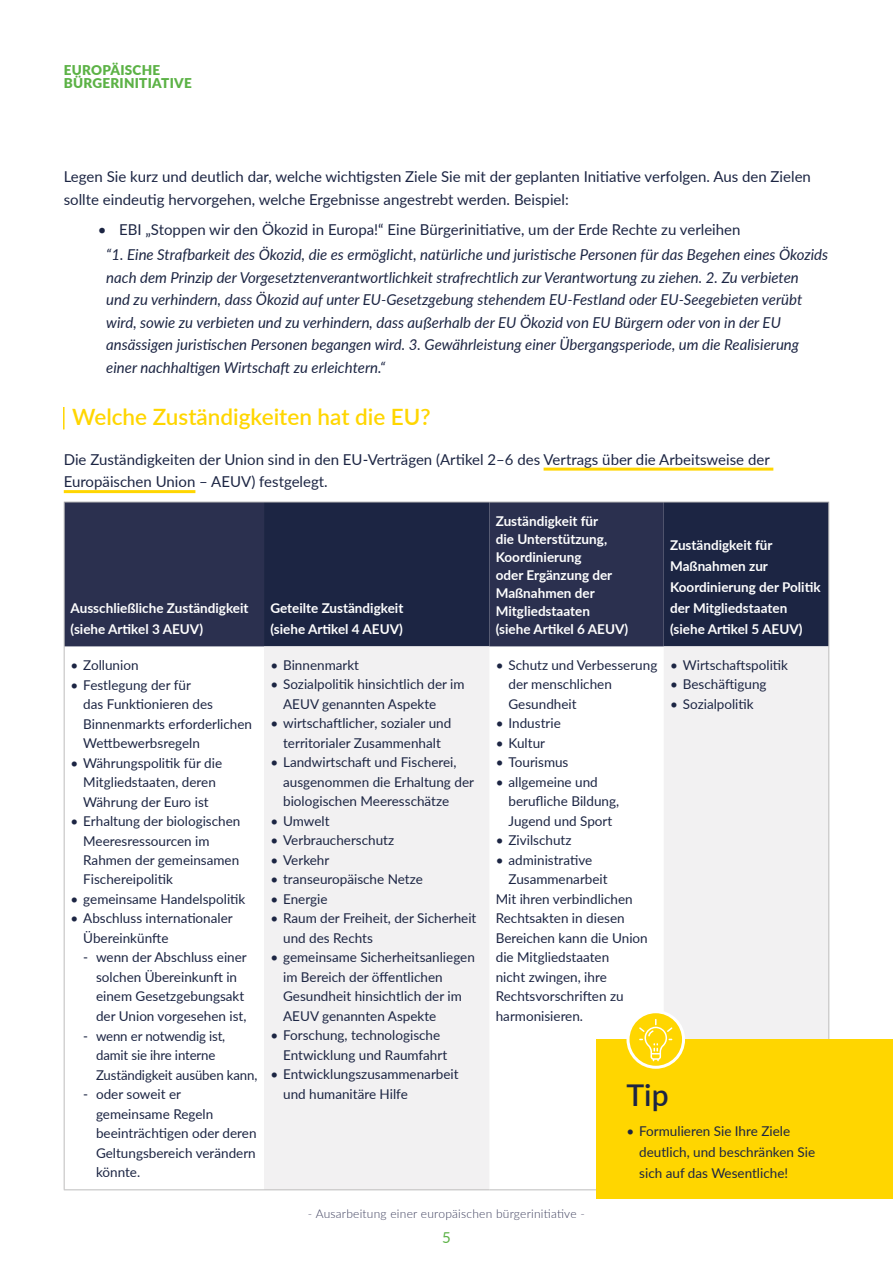
<style>
.page{position:relative;width:893px;height:1263px;background:#fff}
.page>*{position:absolute;margin:0;border:0;box-sizing:border-box;transform-origin:0 0}
.t1{font:600 30px "Lato";color:#1c2543}
.t2{font:600 22.5px "Lato";color:#ffd600}
.t3{font:italic 15px/22.5px "Lato";color:#1c2543}
.t4{font:15px/22.5px "Lato";color:#1c2543}
.t5{font:15px "Lato";color:#5cb246}
.t6{font:13.5px/19.5px "Lato";color:#1c2543}
.t7{font:700 13.5px/21px "Lato";color:#fff}
.t8{font:900 13.5px/13.5px "Lato";letter-spacing:.02em;color:#5cb246}
.t9{font:300 12px "Lato";letter-spacing:.02em;color:#3c3e5c}
</style>
<div class="page">
<hr style="left:63px;top:407px;width:2px;height:22px;background:#ffd600">
<hr style="left:544px;top:468px;width:229px;height:3px;background:#ffd600">
<hr style="left:64px;top:490px;width:131px;height:3px;background:#ffd600">
<div style="left:65px;top:503px;width:199px;height:143px;background:#2b304f"></div>
<svg style="left:264px;top:503px;width:564px;height:143px;background:#202846"></svg>
<svg style="left:264px;top:646px;width:564px;height:543px;fill:#f2f1f2"></svg>
<hr style="left:64px;top:502px;width:200px;height:1px;background:#bdbcbc">
<hr style="left:64px;top:502px;width:1px;height:144px;background:#bdbcbc">
<hr style="left:264px;top:502px;width:225px;height:1px;background:#bdbcbc">
<hr style="left:489px;top:502px;width:175px;height:1px;background:#bdbcbc">
<hr style="left:664px;top:502px;width:165px;height:1px;background:#bdbcbc">
<hr style="left:828px;top:502px;width:1px;height:144px;background:#bdbcbc">
<hr style="left:64px;top:646px;width:1px;height:543px;background:#bdbcbc">
<hr style="left:828px;top:646px;width:1px;height:543px;background:#bdbcbc">
<hr style="left:64px;top:1189px;width:200px;height:1px;background:#bdbcbc">
<hr style="left:264px;top:1189px;width:225px;height:1px;background:#bdbcbc">
<hr style="left:489px;top:1189px;width:175px;height:1px;background:#bdbcbc">
<div style="left:597px;top:1039px;width:296px;height:160px;background:#ffd600"></div>
<svg style="left:628px;top:1012px;width:55px;height:55px"></svg>
<div style="left:626px;top:1010px;width:59px;height:59px;border:3px solid #fff;border-radius:50%"></div>
<svg style="left:639px;top:1019px;width:33px;height:42px"></svg>
<p class="t8" style="left:64px;top:62px;width:129px">EUROPÄISCHE<br>BÜRGERINITIATIVE</p>
<p class="t4" style="left:64px;top:165px;width:749px">Legen Sie kurz und deutlich dar, welche wichtigsten Ziele Sie mit der geplanten Initiative verfolgen. Aus den Zielen sollte eindeutig hervorgehen, welche Ergebnisse angestrebt werden. Beispiel:</p>
<p class="t4" style="left:98px;top:217px;width:644px">• EBI „Stoppen wir den Ökozid in Europa!“ Eine Bürgerinitiative, um der Erde Rechte zu verleihen</p>
<p class="t3" style="left:106px;top:243px;width:723px">“1. Eine Strafbarkeit des Ökozid, die es ermöglicht, natürliche und juristische Personen für das Begehen eines Ökozids nach dem Prinzip der Vorgesetztenverantwortlichkeit strafrechtlich zur Verantwortung zu ziehen. 2. Zu verbieten<br>und zu verhindern, dass Ökozid auf unter EU-Gesetzgebung stehendem EU-Festland oder EU-Seegebieten verübt wird, sowie zu verbieten und zu verhindern, dass außerhalb der EU Ökozid von EU Bürgern oder von in der EU ansässigen juristischen Personen begangen wird. 3. Gewährleistung einer Übergangsperiode, um die Realisierung einer nachhaltigen Wirtschaft zu erleichtern.“</p>
<h2 class="t2" style="left:72px;top:401px;width:360px">Welche Zuständigkeiten hat die EU?</h2>
<p class="t4" style="left:64px;top:447px;width:708px">Die Zuständigkeiten der Union sind in den EU-Verträgen (Artikel 2–6 des Vertrags über die Arbeitsweise der<br>Europäischen Union – AEUV) festgelegt.</p>
<p class="t7" style="left:71px;top:597px;width:180px">Ausschließliche Zuständigkeit (siehe Artikel 3 AEUV)</p>
<p class="t7" style="left:270px;top:597px;width:134px">Geteilte Zuständigkeit (siehe Artikel 4 AEUV)</p>
<p class="t6" style="left:71px;top:655px;width:70px">• Zollunion</p>
<p class="t6" style="left:83px;top:674px;width:170px;text-indent:-13px">• Festlegung der für<br>das Funktionieren des<br>Binnenmarkts erforderlichen<br>Wettbewerbsregeln</p>
<p class="t6" style="left:71px;top:752px;width:153px;text-align:center">• Währungspolitik für die<br>Mitgliedstaaten, deren<br>Währung der Euro ist</p>
<p class="t6" style="left:83px;top:811px;width:159px;text-indent:-13px">• Erhaltung der biologischen<br>Meeresressourcen im<br>Rahmen der gemeinsamen<br>Fischereipolitik</p>
<p class="t6" style="left:71px;top:889px;width:176px">• gemeinsame Handelspolitik</p>
<p class="t6" style="left:83px;top:908px;width:151px;text-indent:-13px">• Abschluss internationaler<br>Übereinkünfte</p>
<p class="t6" style="left:96px;top:947px;width:152px;text-indent:-13px">- wenn der Abschluss einer solchen Übereinkunft in einem Gesetzgebungsakt der Union vorgesehen ist,</p>
<p class="t6" style="left:96px;top:1025px;width:163px;text-indent:-13px">- wenn er notwendig ist, damit sie ihre interne<br>Zuständigkeit ausüben kann,</p>
<p class="t6" style="left:96px;top:1084px;width:162px;text-indent:-13px">- oder soweit er gemeinsame Regeln beeinträchtigen oder deren<br>Geltungsbereich verändern könnte.</p>
<p class="t6" style="left:270px;top:655px;width:90px">• Binnenmarkt</p>
<p class="t6" style="left:283px;top:674px;width:183px;text-indent:-13px">• Sozialpolitik hinsichtlich der im<br>AEUV genannten Aspekte</p>
<p class="t6" style="left:270px;top:713px;width:182px;text-align:center">• wirtschaftlicher, sozialer und territorialer Zusammenhalt</p>
<p class="t6" style="left:283px;top:752px;width:192px;text-indent:-13px">• Landwirtschaft und Fischerei, ausgenommen die Erhaltung der biologischen Meeresschätze</p>
<p class="t6" style="left:270px;top:811px;width:61px">• Umwelt</p>
<p class="t6" style="left:270px;top:830px;width:125px">• Verbraucherschutz</p>
<p class="t6" style="left:270px;top:850px;width:60px">• Verkehr</p>
<p class="t6" style="left:270px;top:869px;width:154px">• transeuropäische Netze</p>
<p class="t6" style="left:270px;top:889px;width:59px">• Energie</p>
<p class="t6" style="left:283px;top:908px;width:195px;text-indent:-13px">• Raum der Freiheit, der Sicherheit und des Rechts</p>
<p class="t6" style="left:283px;top:947px;width:193px;text-indent:-13px">• gemeinsame Sicherheitsanliegen im Bereich der öffentlichen<br>Gesundheit hinsichtlich der im<br>AEUV genannten Aspekte</p>
<p class="t6" style="left:283px;top:1025px;width:166px;text-indent:-13px">• Forschung, technologische<br>Entwicklung und Raumfahrt</p>
<p class="t6" style="left:283px;top:1064px;width:177px;text-indent:-13px">• Entwicklungszusammenarbeit und humanitäre Hilfe</p>
<p class="t7" style="left:496px;top:511px;width:134px;line-height:18px">Zuständigkeit für<br>die Unterstützung,<br>Koordinierung<br>oder Ergänzung der<br>Maßnahmen der<br>Mitgliedstaaten<br>(siehe Artikel 6 AEUV)</p>
<p class="t6" style="left:508px;top:655px;width:150px;text-indent:-13px">• Schutz und Verbesserung der menschlichen<br>Gesundheit</p>
<p class="t6" style="left:496px;top:713px;width:67px">• Industrie</p>
<p class="t6" style="left:496px;top:733px;width:51px">• Kultur</p>
<p class="t6" style="left:496px;top:752px;width:74px">• Tourismus</p>
<p class="t6" style="left:508px;top:772px;width:112px;text-indent:-13px">• allgemeine und berufliche Bildung,<br>Jugend und Sport</p>
<p class="t6" style="left:496px;top:830px;width:77px">• Zivilschutz</p>
<p class="t6" style="left:496px;top:849px;width:98px">• administrative</p>
<p class="t6" style="left:508px;top:869px;width:101px">Zusammenarbeit</p>
<p class="t6" style="left:496px;top:888px;width:138px">Mit ihren verbindlichen</p>
<p class="t6" style="left:496px;top:908px;width:130px">Rechtsakten in diesen</p>
<p class="t6" style="left:496px;top:927px;width:154px">Bereichen kann die Union</p>
<p class="t6" style="left:496px;top:947px;width:115px">die Mitgliedstaaten</p>
<p class="t6" style="left:496px;top:966px;width:113px">nicht zwingen, ihre</p>
<p class="t6" style="left:496px;top:986px;width:129px">Rechtsvorschriften zu</p>
<p class="t6" style="left:496px;top:1005px;width:89px">harmonisieren.</p>
<p class="t7" style="left:670px;top:534px;width:152px">Zuständigkeit für<br>Maßnahmen zur<br>Koordinierung der Politik der Mitgliedstaaten (siehe Artikel 5 AEUV)</p>
<p class="t6" style="left:670px;top:654px;width:120px">• Wirtschaftspolitik</p>
<p class="t6" style="left:670px;top:674px;width:98px">• Beschäftigung</p>
<p class="t6" style="left:670px;top:693px;width:85px">• Sozialpolitik</p>
<h1 class="t1" style="left:626px;top:1073px;width:44px">Tip</h1>
<p class="t6" style="left:639px;top:1120px;width:177px;line-height:21px;text-indent:-13px">• Formulieren Sie Ihre Ziele deutlich, und beschränken Sie sich auf das Wesentliche!</p>
<p class="t9" style="left:308px;top:1206px;width:278px">- Ausarbeitung einer europäischen bürgerinitiative -</p>
<p class="t5" style="left:442px;top:1227px;width:10px">5</p>
</div>
